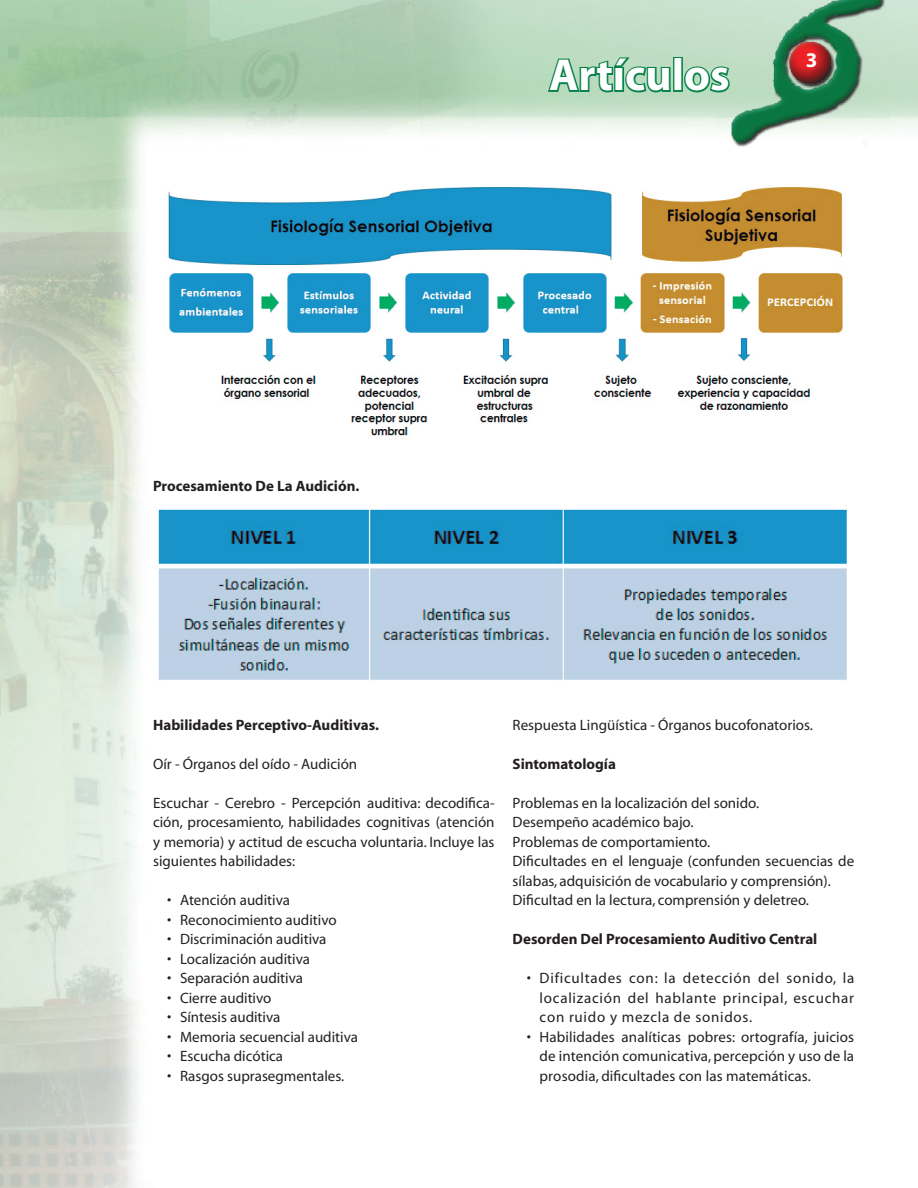
<style>
.page{position:relative;width:918px;height:1188px;background:#fff}
.page>*{position:absolute;margin:0;border:0;box-sizing:border-box;transform-origin:0 0}
.t1{font:700 45px "Myriad";color:#fff}
.t2{font:700 21px "Myriad";color:#fff}
.t3{font:15px/19.5px "Myriad";color:#231f20;text-align:justify}
.t4{font:700 15px "Myriad";color:#231f20}
</style>
<div class="page">
<img style="left:716px;top:0;width:174px;height:147px">
<svg style="left:546px;top:55px;width:126px;height:39px;background:#78ba94"></svg>
<div style="left:673px;top:57px;width:10px;height:35px;border:3px solid #06824a"></div>
<svg style="left:683px;top:65px;width:48px;height:29px"></svg>
<img style="left:167px;top:184px;width:677px;height:256px">
<img style="left:153px;top:504px;width:695px;height:178px">
<h1 class="t1" style="left:549px;top:52px;width:182px">Artículos</h1>
<h2 class="t2" style="left:806px;top:49px;width:13px">3</h2>
<p class="t4" style="left:153px;top:479px;width:208px">Procesamiento De La Audición.</p>
<p class="t4" style="left:153px;top:717px;width:227px">Habilidades Perceptivo-Auditivas.</p>
<p class="t3" style="left:153px;top:755px;width:206px">Oír - Órganos del oído - Audición</p>
<p class="t3" style="left:153px;top:794px;width:343px">Escuchar - Cerebro - Percepción auditiva: decodifica&shy;ción, procesamiento, habilidades cognitivas (atención y memoria) y actitud de escucha voluntaria. Incluye las siguientes habilidades:</p>
<p class="t3" style="left:167px;top:891px;width:124px">• Atención auditiva</p>
<p class="t3" style="left:167px;top:911px;width:171px">• Reconocimiento auditivo</p>
<p class="t3" style="left:167px;top:930px;width:161px">• Discriminación auditiva</p>
<p class="t3" style="left:167px;top:950px;width:144px">• Localización auditiva</p>
<p class="t3" style="left:167px;top:969px;width:137px">• Separación auditiva</p>
<p class="t3" style="left:167px;top:989px;width:106px">• Cierre auditivo</p>
<p class="t3" style="left:167px;top:1008px;width:115px">• Síntesis auditiva</p>
<p class="t3" style="left:167px;top:1028px;width:192px">• Memoria secuencial auditiva</p>
<p class="t3" style="left:167px;top:1047px;width:117px">• Escucha dicótica</p>
<p class="t3" style="left:167px;top:1067px;width:178px">• Rasgos suprasegmentales.</p>
<p class="t3" style="left:513px;top:716px;width:302px">Respuesta Lingüística - Órganos bucofonatorios.</p>
<p class="t4" style="left:513px;top:756px;width:105px">Sintomatología</p>
<p class="t3" style="left:513px;top:794px;width:343px;text-align:left">Problemas en la localización del sonido.<br>Desempeño académico bajo.<br>Problemas de comportamiento.<br>Dificultades en el lenguaje (confunden secuencias de sílabas, adquisición de vocabulario y comprensión).<br>Dificultad en la lectura, comprensión y deletreo.</p>
<p class="t4" style="left:513px;top:932px;width:306px">Desorden Del Procesamiento Auditivo Central</p>
<p class="t3" style="left:540px;top:969px;width:316px;text-indent:-13px">• Dificultades con: la detección del sonido, la localización del hablante principal, escuchar con ruido y mezcla de sonidos.</p>
<p class="t3" style="left:540px;top:1028px;width:316px;text-indent:-13px">• Habilidades analíticas pobres: ortografía, juicios de intención comunicativa, percepción y uso de la prosodia, dificultades con las matemáticas.</p>
</div>
